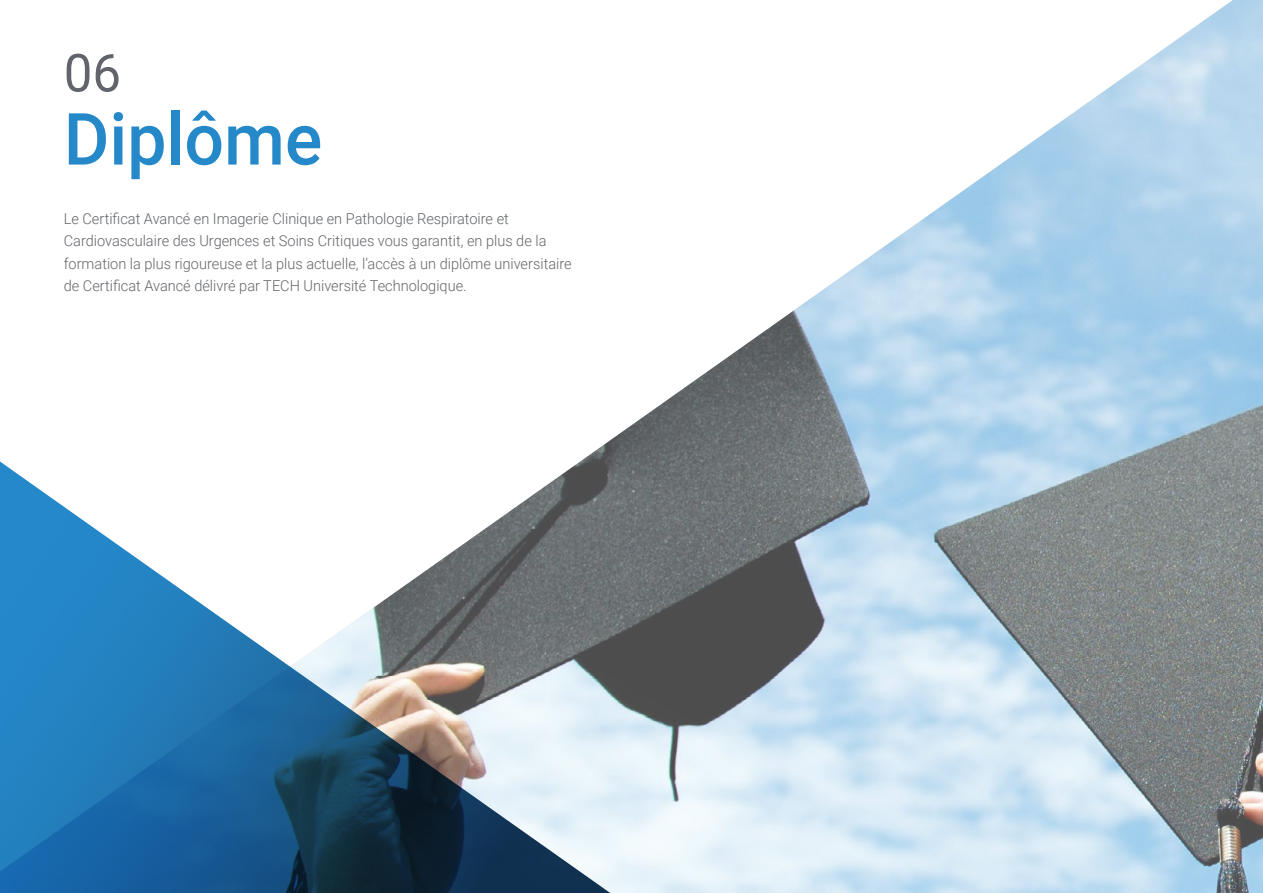
<style>
.page{position:relative;width:1263px;height:893px;background:#fff}
.page>*{position:absolute;margin:0;border:0;box-sizing:border-box;transform-origin:0 0}
.t1{font:500 72px "Roboto";color:#2488c9}
.t2{font:52.5px "Roboto";color:#61646a}
.t3{font:300 15px/22.5px "Roboto";color:#646669}
.s1{color:#61646a}
</style>
<div class="page">
<img style="left:602px;top:0;width:661px;height:893px">
<svg style="left:0;top:446px;width:640px;height:447px"></svg>
<h2 class="t2" style="left:64px;top:36px;width:59px">06</h2>
<h1 class="t1" style="left:64px;top:89px;width:260px">Diplôme</h1>
<p class="t3" style="left:64px;top:207px;width:509px">Le <span class="s1">Certificat Avancé en Imagerie Clinique en Pathologie Respiratoire et Cardiovasculaire des Urgences et Soins Critiques</span> vous garantit, en plus de la formation la plus rigoureuse et la plus actuelle, l’accès à un diplôme universitaire de <span class="s1">Certificat Avancé</span> délivré par TECH Université Technologique.</p>
</div>
